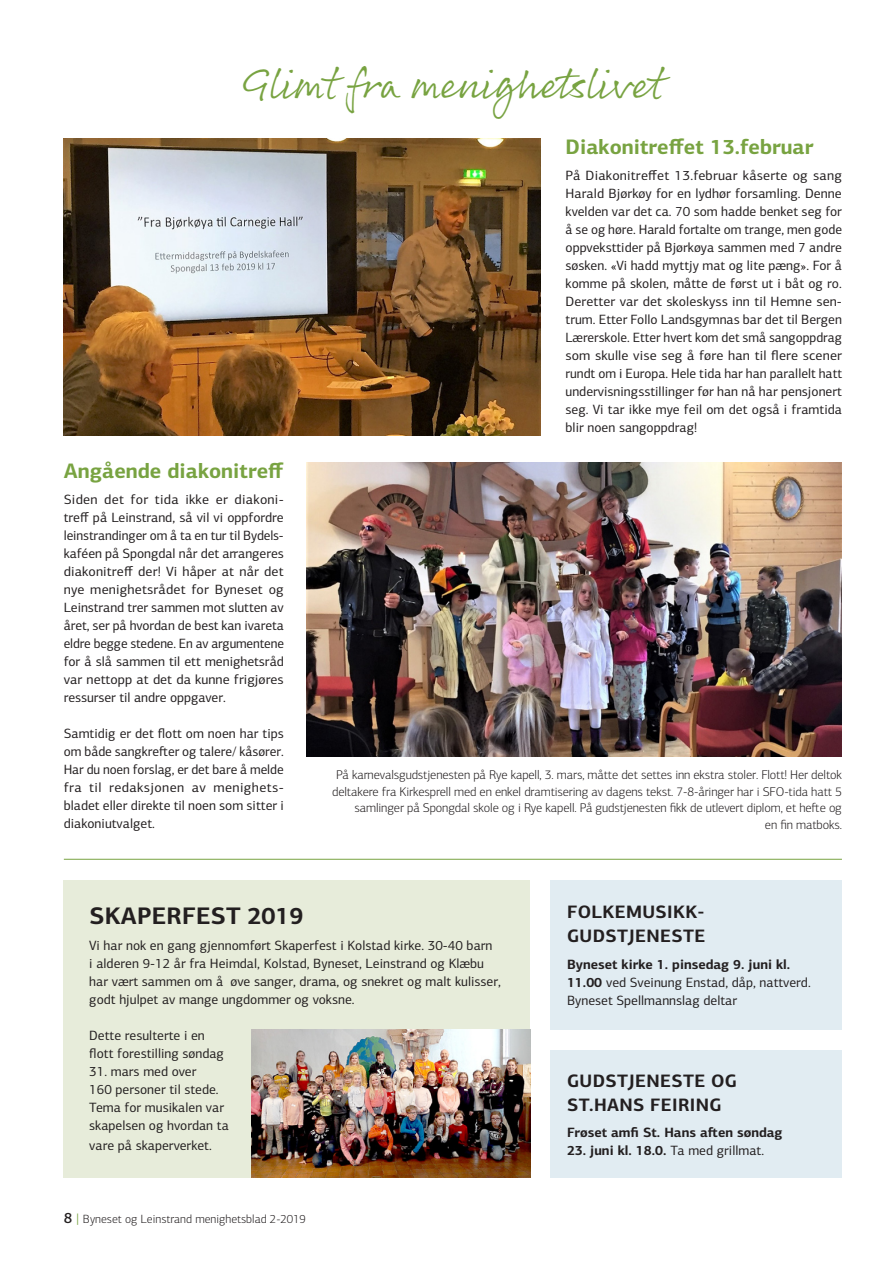
<style>
.page{position:relative;width:893px;height:1263px;background:#fff}
.page>*{position:absolute;margin:0;border:0;box-sizing:border-box;transform-origin:0 0}
.t1{font:45px "Rollerscript Smooth";letter-spacing:-.01em;color:#78a341}
.t2{font:700 24px "PF Centro Sans Pro";letter-spacing:.01em;color:#231f20}
.t3{font:700 21px "PF Centro Sans Pro";color:#78a341}
.t4{font:700 18px/24px "PF Centro Sans Pro";letter-spacing:.02em;color:#231f20}
.t5{font:13.5px/18px "PF Centro Sans Pro";color:#231f20}
.t6{font:700 13.5px "PF Centro Sans Pro";color:#231f20}
.t7{font:300 12.75px/16.5px "PF Centro Sans Pro";letter-spacing:-.01em;color:#231f20;text-align:right}
.t8{font:300 12px "PF Centro Sans Pro";color:#231f20}
.s1{font-weight:500;font-size:15px}
.s2{font-weight:400;font-size:13.5px;color:#78a341}
.s3{font-weight:700}
.s4{font-weight:400}
</style>
<div class="page">
<img style="left:64px;top:138px;width:476px;height:298px">
<img style="left:306px;top:463px;width:536px;height:293px">
<div style="left:64px;top:880px;width:466px;height:298px;background:#e7ecda"></div>
<hr style="left:64px;top:859px;width:778px;height:1px;background:#78a341">
<img style="left:252px;top:1029px;width:278px;height:149px">
<div style="left:550px;top:880px;width:292px;height:150px;background:#e1ecf2"></div>
<div style="left:550px;top:1050px;width:292px;height:128px;background:#e1ecf2"></div>
<h1 class="t1" style="left:243px;top:55px;width:421px">Glimt fra menighetslivet</h1>
<h3 class="t3" style="left:566px;top:133px;width:249px">Diakonitreffet 13.februar</h3>
<h3 class="t3" style="left:64px;top:458px;width:221px">Angående diakonitreff</h3>
<p class="t5" style="left:64px;top:490px;width:222px;text-align:justify">Siden det for tida ikke er diakoni&shy;treff på Leinstrand, så vil vi oppfordre leinstrandinger om å ta en tur til Bydels&shy;kaféen på Spongdal når det arrangeres diakonitreff der! Vi håper at når det nye menighetsrådet for Byneset og Leinstrand trer sammen mot slutten av året, ser på hvordan de best kan ivareta eldre begge stedene. En av argumentene for å slå sammen til ett menighetsråd var nettopp at det da kunne frigjøres ressurser til andre oppgaver.</p>
<p class="t5" style="left:64px;top:724px;width:222px;text-align:justify">Samtidig er det flott om noen har tips om både sangkrefter og talere/ kåsører.<br>Har du noen forslag, er det bare å melde fra til redaksjonen av menighets&shy;bladet eller direkte til noen som sitter i diakoniutvalget.</p>
<p class="t5" style="left:566px;top:166px;width:278px;text-align:justify">På Diakonitreffet 13.februar kåserte og sang Harald Bjørkøy for en lydhør forsamling. Denne kvelden var det ca. 70 som hadde benket seg for å se og høre. Harald fortalte om trange, men gode oppveksttider på Bjørkøya sammen med 7 andre søsken. «Vi hadd myttjy mat og lite pæng». For å komme på skolen, måtte de først ut i båt og ro.<br>Deretter var det skoleskyss inn til Hemne sen&shy;trum. Etter Follo Landsgymnas bar det til Bergen Lærerskole. Etter hvert kom det små sangoppdrag som skulle vise seg å føre han til flere scener rundt om i Europa. Hele tida har han parallelt hatt undervisningsstillinger før han nå har pensjonert seg. Vi tar ikke mye feil om det også i framtida blir noen sangoppdrag!</p>
<p class="t7" style="left:332px;top:767px;width:511px">På karnevalsgudstjenesten på Rye kapell, 3. mars, måtte det settes inn ekstra stoler. Flott! Her deltok deltakere fra Kirkesprell med en enkel dramtisering av dagens tekst. 7-8-åringer har i SFO-tida hatt 5 samlinger på Spongdal skole og i Rye kapell. På gudstjenesten fikk de utlevert diplom, et hefte og<br>en fin matboks.</p>
<h2 class="t2" style="left:90px;top:900px;width:216px">SKAPERFEST 2019</h2>
<p class="t5" style="left:89px;top:937px;width:413px">Vi har nok en gang gjennomført Skaperfest i Kolstad kirke. 30-40 barn<br>i alderen 9-12 år fra Heimdal, Kolstad, Byneset, Leinstrand og Klæbu har vært sammen om å øve sanger, drama, og snekret og malt kulisser, godt hjulpet av mange ungdommer og voksne.</p>
<p class="t5" style="left:89px;top:1027px;width:136px">Dette resulterte i en flott forestilling søndag</p>
<p class="t5" style="left:89px;top:1063px;width:141px">31. mars med over<br>160 personer til stede.<br>Tema for musikalen var skapelsen og hvordan ta</p>
<p class="t5" style="left:89px;top:1136px;width:124px">vare på skaperverket.</p>
<p class="t8" style="left:64px;top:1212px;width:244px"><span class="s1">8</span> <span class="s2">|</span> Byneset og Leinstrand menighetsblad 2-2019</p>
<h3 class="t4" style="left:567px;top:900px;width:140px">FOLKEMUSIKK-<br>GUDSTJENESTE</h3>
<p class="t5" style="left:567px;top:955px;width:245px"><span class="s3">Byneset kirke 1. pinsedag 9. juni kl.<br>11.00</span> ved Sveinung Enstad, dåp, nattverd.<br>Byneset Spellmannslag deltar</p>
<h3 class="t4" style="left:567px;top:1068px;width:171px">GUDSTJENESTE OG<br>ST.HANS FEIRING</h3>
<p class="t6" style="left:567px;top:1124px;width:217px">Frøset amfi St. Hans aften søndag</p>
<p class="t6" style="left:567px;top:1142px;width:199px">23. juni kl. 18.0. <span class="s4">Ta med grillmat.</span></p>
</div>
